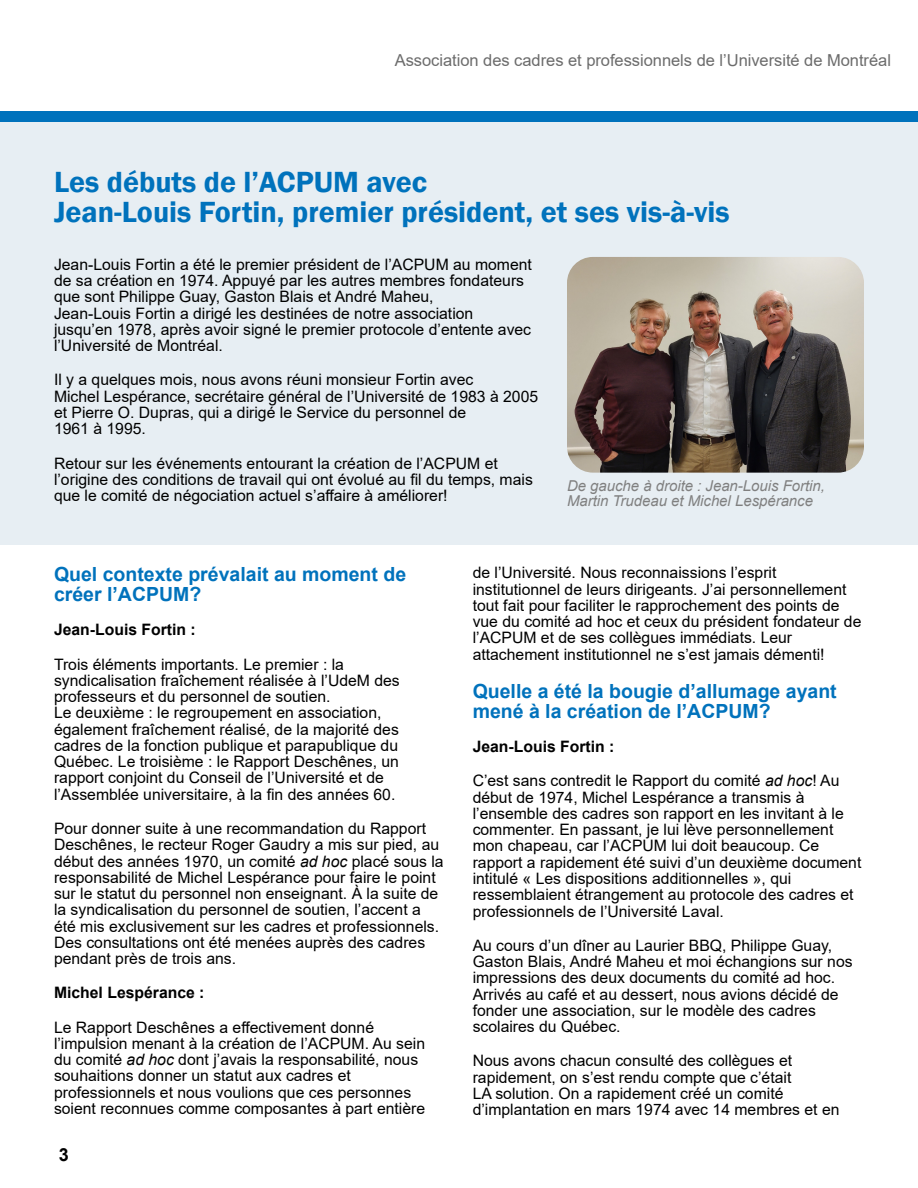
<style>
.page{position:relative;width:918px;height:1188px;background:#fff}
.page>*{position:absolute;margin:0;border:0;box-sizing:border-box;transform-origin:0 0}
.t1{font:600 30px/30px "Franklin Gothic";color:#0072bc}
.t2{font:700 19.5px/20.1px "Arial";color:#0072bc}
.t3{font:700 18px "Arial";color:#000}
.t4{font:16.5px "Arial";letter-spacing:-.005em;color:#6c6c6c}
.t5{font:15.75px/16.2px "Arial";color:#000}
.t6{font:700 15.75px "Arial";color:#000}
.t7{font:italic 15px/15.5px "Arial";letter-spacing:-.005em;color:#808080}
.s1{font-style:italic}
.s2{font-weight:700}
</style>
<div class="page">
<div style="left:0;top:117px;width:918px;height:427px;background:#e7eef3"></div>
<img style="left:567px;top:257px;width:297px;height:216px;border-radius:26px">
<div style="left:0;top:112px;width:918px;height:10px;background:#0072bc"></div>
<p class="t4" style="left:395px;top:54px;width:498px">Association des cadres et professionnels de l’Université de Montréal</p>
<h1 class="t1" style="left:54px;top:169px;width:677px">Les débuts de l’ACPUM avec<br>Jean-Louis Fortin, premier président, et ses vis-à-vis</h1>
<p class="t5" style="left:54px;top:258px;width:479px">Jean-Louis Fortin a été le premier président de l’ACPUM au moment de sa création en 1974. Appuyé par les autres membres fondateurs que sont Philippe Guay, Gaston Blais et André Maheu,<br>Jean-Louis Fortin a dirigé les destinées de notre association jusqu’en 1978, après avoir signé le premier protocole d’entente avec l’Université de Montréal.</p>
<p class="t5" style="left:54px;top:373px;width:486px">Il y a quelques mois, nous avons réuni monsieur Fortin avec<br>Michel Lespérance, secrétaire général de l’Université de 1983 à 2005 et Pierre O. Dupras, qui a dirigé le Service du personnel de<br>1961 à 1995.</p>
<p class="t5" style="left:54px;top:456px;width:480px">Retour sur les événements entourant la création de l’ACPUM et l’origine des conditions de travail qui ont évolué au fil du temps, mais que le comité de négociation actuel s’affaire à améliorer!</p>
<p class="t7" style="left:567px;top:479px;width:259px">De gauche à droite : Jean-Louis Fortin,<br>Martin Trudeau et Michel Lespérance</p>
<p class="t2" style="left:54px;top:566px;width:354px">Quel contexte prévalait au moment de créer l’ACPUM?</p>
<p class="t6" style="left:54px;top:624px;width:143px">Jean-Louis Fortin :</p>
<p class="t5" style="left:54px;top:657px;width:347px">Trois éléments importants. Le premier : la syndicalisation fraîchement réalisée à l’UdeM des professeurs et du personnel de soutien.<br>Le deuxième : le regroupement en association, également fraîchement réalisé, de la majorité des cadres de la fonction publique et parapublique du Québec. Le troisième : le Rapport Deschênes, un rapport conjoint du Conseil de l’Université et de l’Assemblée universitaire, à la fin des années 60.</p>
<p class="t5" style="left:54px;top:822px;width:391px">Pour donner suite à une recommandation du Rapport Deschênes, le recteur Roger Gaudry a mis sur pied, au début des années 1970, un comité <span class="s1">ad hoc</span> placé sous la responsabilité de Michel Lespérance pour faire le point sur le statut du personnel non enseignant. À la suite de la syndicalisation du personnel de soutien, l’accent a été mis exclusivement sur les cadres et professionnels.<br>Des consultations ont été menées auprès des cadres pendant près de trois ans.</p>
<p class="t6" style="left:54px;top:987px;width:152px">Michel Lespérance :</p>
<p class="t5" style="left:54px;top:1020px;width:373px">Le Rapport Deschênes a effectivement donné l’impulsion menant à la création de l’ACPUM. Au sein du comité <span class="s1">ad hoc</span> dont j’avais la responsabilité, nous souhaitions donner un statut aux cadres et professionnels et nous voulions que ces personnes soient reconnues comme composantes à part entière</p>
<p class="t3" style="left:59px;top:1148px;width:12px">3</p>
<p class="t5" style="left:473px;top:566px;width:390px">de l’Université. Nous reconnaissions l’esprit institutionnel de leurs dirigeants. J’ai personnellement tout fait pour faciliter le rapprochement des points de vue du comité ad hoc et ceux du président fondateur de l’ACPUM et de ses collègues immédiats. Leur attachement institutionnel ne s’est jamais démenti!</p>
<p class="t2" style="left:473px;top:683px;width:366px">Quelle a été la bougie d’allumage ayant mené à la création de l’ACPUM?</p>
<p class="t5" style="left:473px;top:731px;width:368px;line-height:34.2px"><span class="s2">Jean-Louis Fortin :<br></span>C’est sans contredit le Rapport du comité <span class="s1">ad hoc</span>! Au</p>
<p class="t5" style="left:473px;top:791px;width:390px">début de 1974, Michel Lespérance a transmis à l’ensemble des cadres son rapport en les invitant à le commenter. En passant, je lui lève personnellement mon chapeau, car l’ACPUM lui doit beaucoup. Ce rapport a rapidement été suivi d’un deuxième document intitulé « Les dispositions additionnelles », qui ressemblaient étrangement au protocole des cadres et professionnels de l’Université Laval.</p>
<p class="t5" style="left:473px;top:939px;width:381px">Au cours d’un dîner au Laurier BBQ, Philippe Guay, Gaston Blais, André Maheu et moi échangions sur nos impressions des deux documents du comité ad hoc.<br>Arrivés au café et au dessert, nous avions décidé de fonder une association, sur le modèle des cadres scolaires du Québec.</p>
<p class="t5" style="left:473px;top:1054px;width:368px">Nous avons chacun consulté des collègues et rapidement, on s’est rendu compte que c’était<br>LA solution. On a rapidement créé un comité d’implantation en mars 1974 avec 14 membres et en</p>
</div>
